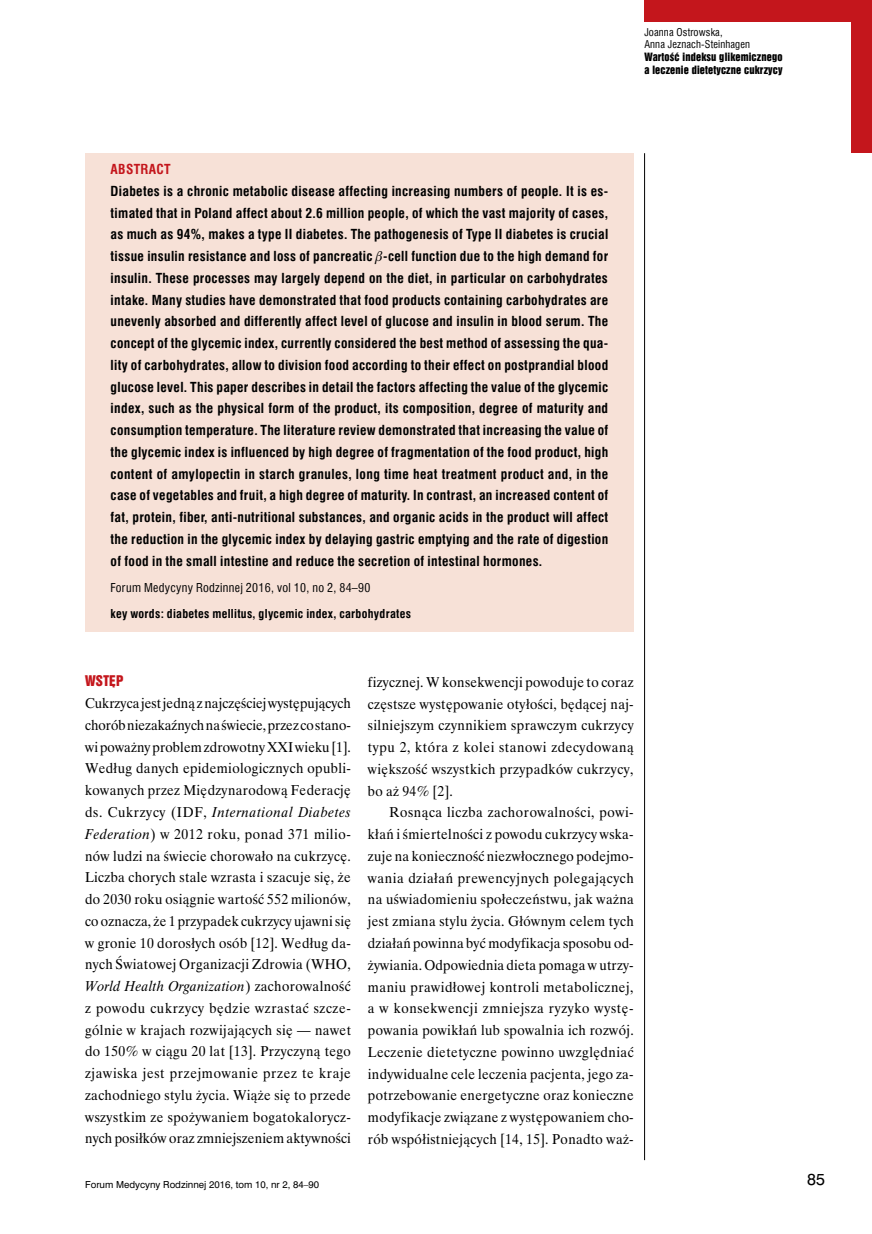
<style>
.page{position:relative;width:872px;height:1234px;background:#fff}
.page>*{position:absolute;margin:0;border:0;box-sizing:border-box;transform-origin:0 0}
.t1{font:15px "Swis 721 PL";color:#000}
.t2{font:14.25px/21.8px "Time Ibis EE";letter-spacing:.025em;color:#000;text-align:justify;scale:.95 1}
.t3{font:700 13.5px/21.8px "Swis 721 Cn EU";letter-spacing:.025em;color:#000;text-align:justify}
.t4{font:700 13.5px "Swis 721 Cn EU";letter-spacing:.025em;color:#c4161c}
.t5{font:13.5px "Swis 921 EU";letter-spacing:.025em;color:#c4161c}
.t6{font:700 12px "Swis 721 Cn EU";letter-spacing:.025em;color:#000}
.t7{font:12px "Swis 721 Cn EU";letter-spacing:.025em;color:#000}
.t8{font:10.5px/12.8px "Swis 921 EU";letter-spacing:.01em;color:#000}
.t9{font:10.5px/12.8px "Swis 721 Cn EU";letter-spacing:.01em;color:#000}
.t10{font:9px "Swis 721 PL";color:#000}
.s1{font-style:italic}
</style>
<div class="page">
<hr style="left:644px;top:153px;width:1px;height:1006px;background:#000">
<div style="left:644px;top:0;width:228px;height:21px;background:#c4161c"></div>
<div style="left:850px;top:0;width:22px;height:153px;background:#c4161c"></div>
<div style="left:85px;top:153px;width:549px;height:479px;background:#f7e1d7"></div>
<p class="t9" style="left:644px;top:25px;width:107px">Joanna Ostrowska,<br>Anna Jeznach-Steinhagen</p>
<p class="t8" style="left:644px;top:51px;width:140px">Wartość indeksu glikemicznego a leczenie dietetyczne cukrzycy</p>
<p class="t4" style="left:111px;top:161px;width:62px">ABSTRACT</p>
<p class="t3" style="left:111px;top:180px;width:499px">Diabetes is a chronic metabolic disease affecting increasing numbers of people. It is es&shy;timated that in Poland affect about 2.6 million people, of which the vast majority of cases, as much as 94%, makes a type II diabetes. The pathogenesis of Type II diabetes is crucial tissue insulin resistance and loss of pancreatic -cell function due to the high demand for insulin. These processes may largely depend on the diet, in particular on carbohydrates intake. Many studies have demonstrated that food products containing carbohydrates are unevenly absorbed and differently affect level of glucose and insulin in blood serum. The concept of the glycemic index, currently considered the best method of assessing the qua&shy;lity of carbohydrates, allow to division food according to their effect on postprandial blood glucose level. This paper describes in detail the factors affecting the value of the glycemic index, such as the physical form of the product, its composition, degree of maturity and consumption temperature. The literature review demonstrated that increasing the value of the glycemic index is influenced by high degree of fragmentation of the food product, high content of amylopectin in starch granules, long time heat treatment product and, in the case of vegetables and fruit, a high degree of maturity. In contrast, an increased content of fat, protein, fiber, anti-nutritional substances, and organic acids in the product will affect the reduction in the glycemic index by delaying gastric emptying and the rate of digestion of food in the small intestine and reduce the secretion of intestinal hormones.</p>
<p class="t7" style="left:111px;top:579px;width:261px">Forum Medycyny Rodzinnej 2016, vol 10, no 2, 84–90</p>
<p class="t6" style="left:111px;top:606px;width:302px">key words: diabetes mellitus, glycemic index, carbohydrates</p>
<p class="t5" style="left:85px;top:672px;width:40px">WSTĘP</p>
<p class="t2" style="left:85px;top:692px;width:281px">Cukrzyca jest jedną z najczęściej występujących chorób niezakaźnych na świecie, przez co stano&shy;wi poważny problem zdrowotny XXI wieku [1].<br>Według danych epidemiologicznych opubli&shy;kowanych przez Międzynarodową Federację ds. Cukrzycy (IDF, <span class="s1">International Diabetes Federation</span>) w 2012 roku, ponad 371 milio&shy;nów ludzi na świecie chorowało na cukrzycę.<br>Liczba chorych stale wzrasta i szacuje się, że do 2030 roku osiągnie wartość 552 milionów, co oznacza, że 1 przypadek cukrzycy ujawni się w gronie 10 dorosłych osób [12]. Według da&shy;nych Światowej Organizacji Zdrowia (WHO, <span class="s1">World Health Organization</span>) zachorowalność z powodu cukrzycy będzie wzrastać szcze&shy;gólnie w krajach rozwijających się — nawet do 150% w ciągu 20 lat [13]. Przyczyną tego zjawiska jest przejmowanie przez te kraje zachodniego stylu życia. Wiąże się to przede wszystkim ze spożywaniem bogatokalorycz&shy;nych posiłków oraz zmniejszeniem aktywności</p>
<p class="t2" style="left:368px;top:670px;width:281px">fizycznej. W konsekwencji powoduje to coraz częstsze występowanie otyłości, będącej naj&shy;silniejszym czynnikiem sprawczym cukrzycy typu 2, która z kolei stanowi zdecydowaną większość wszystkich przypadków cukrzycy, bo aż 94% [2].</p>
<p class="t2" style="left:368px;top:801px;width:281px;text-indent:21px">Rosnąca liczba zachorowalności, powi&shy;kłań i śmiertelności z powodu cukrzycy wska&shy;zuje na konieczność niezwłocznego podejmo&shy;wania działań prewencyjnych polegających na uświadomieniu społeczeństwu, jak ważna jest zmiana stylu życia. Głównym celem tych działań powinna być modyfikacja sposobu od&shy;żywiania. Odpowiednia dieta pomaga w utrzy&shy;maniu prawidłowej kontroli metabolicznej, a w konsekwencji zmniejsza ryzyko wystę&shy;powania powikłań lub spowalnia ich rozwój.<br>Leczenie dietetyczne powinno uwzględniać indywidualne cele leczenia pacjenta, jego za&shy;potrzebowanie energetyczne oraz konieczne modyfikacje związane z występowaniem cho&shy;rób współistniejących [14, 15]. Ponadto waż-</p>
<p class="t10" style="left:85px;top:1178px;width:236px">Forum Medycyny Rodzinnej 2016, tom 10, nr 2, 84–90</p>
<p class="t1" style="left:807px;top:1169px;width:19px">85</p>
</div>
